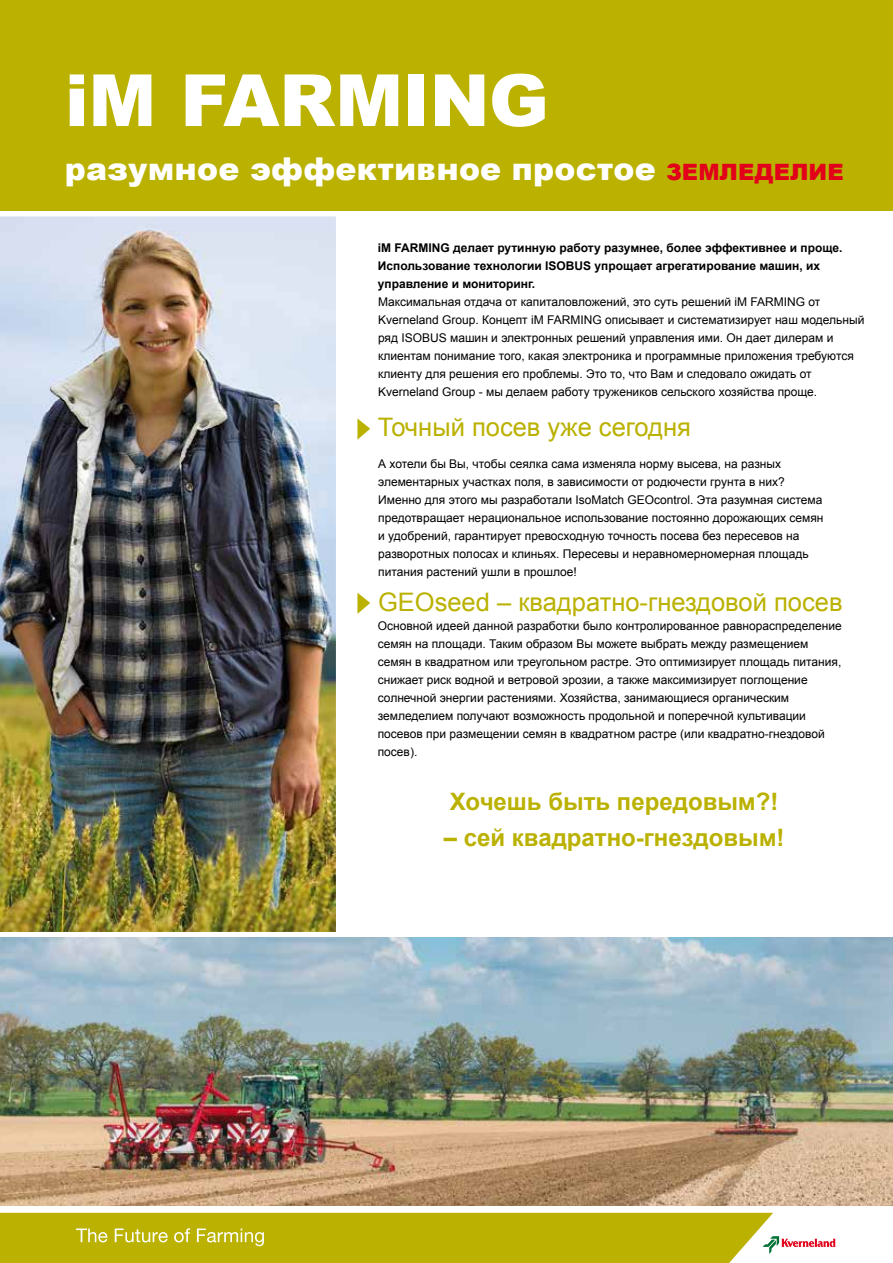
<style>
.page{position:relative;width:893px;height:1263px;background:#fff}
.page>*{position:absolute;margin:0;border:0;box-sizing:border-box;transform-origin:0 0}
.t1{font:900 72px "Arial";letter-spacing:-.01em;color:#fff}
.t2{font:900 31.5px "Arial";letter-spacing:.01em;color:#fff}
.t3{font:25.5px "Arial";color:#bab100}
.t4{font:700 24px "Arial";color:#bab100}
.t5{font:12px/18px "Arial";color:#000}
.t6{font:700 12px/18px "Arial";color:#000}
.s1{font-size:22.5px;color:#e2001a}
</style>
<div class="page">
<div style="left:0;top:0;width:893px;height:210px;background:#bab100"></div>
<svg style="left:0;top:1213px;width:836px;height:50px;background:#c1b81b"></svg>
<img style="left:0;top:216px;width:336px;height:716px">
<img style="left:0;top:938px;width:893px;height:267px">
<svg style="left:357px;top:418px;width:13px;height:22px"></svg>
<svg style="left:357px;top:593px;width:13px;height:21px"></svg>
<h1 class="t1" style="left:65px;top:48px;width:485px">iM FARMING</h1>
<h2 class="t2" style="left:65px;top:146px;width:780px">разумное эффективное простое <span class="s1">ЗЕМЛЕДЕЛИЕ</span></h2>
<p class="t6" style="left:378px;top:239px;width:466px">iM FARMING делает рутинную работу разумнее, более эффективнее и проще.<br>Использование технологии ISOBUS упрощает агрегатирование машин, их управление и мониторинг.</p>
<p class="t5" style="left:378px;top:293px;width:488px">Максимальная отдача от капиталовложений, это суть решений iM FARMING от Kverneland Group. Концепт iM FARMING описывает и систематизирует наш модельный ряд ISOBUS машин и электронных решений управления ими. Он дает дилерам и клиентам понимание того, какая электроника и программные приложения требуются клиенту для решения его проблемы. Это то, что Вам и следовало ожидать от Kverneland Group - мы делаем работу тружеников сельского хозяйства проще.</p>
<h3 class="t3" style="left:378px;top:410px;width:315px">Точный посев уже сегодня</h3>
<p class="t5" style="left:378px;top:455px;width:447px">А хотели бы Вы, чтобы сеялка сама изменяла норму высева, на разных элементарных участках поля, в зависимости от родючести грунта в них?<br>Именно для этого мы разработали IsoMatch GEOcontrol. Эта разумная система предотвращает нерациональное использование постоянно дорожающих семян и удобрений, гарантирует превосходную точность посева без пересевов на разворотных полосах и клиньях. Пересевы и неравномерномерная площадь питания растений ушли в прошлое!</p>
<h3 class="t3" style="left:378px;top:586px;width:466px">GEOseed – квадратно-гнездовой посев</h3>
<p class="t5" style="left:378px;top:617px;width:465px">Основной идеей данной разработки было контролированное равнораспределение семян на площади. Таким образом Вы можете выбрать между размещением семян в квадратном или треугольном растре. Это оптимизирует площадь питания, снижает риск водной и ветровой эрозии, а также максимизирует поглощение солнечной энергии растениями. Хозяйства, занимающиеся органическим земледелием получают возможность продольной и поперечной культивации посевов при размещении семян в квадратном растре (или квадратно-гнездовой посев).</p>
<h3 class="t4" style="left:450px;top:786px;width:330px">Хочешь быть передовым?!</h3>
<h3 class="t4" style="left:444px;top:822px;width:342px">– сей квадратно-гнездовым!</h3>
</div>
